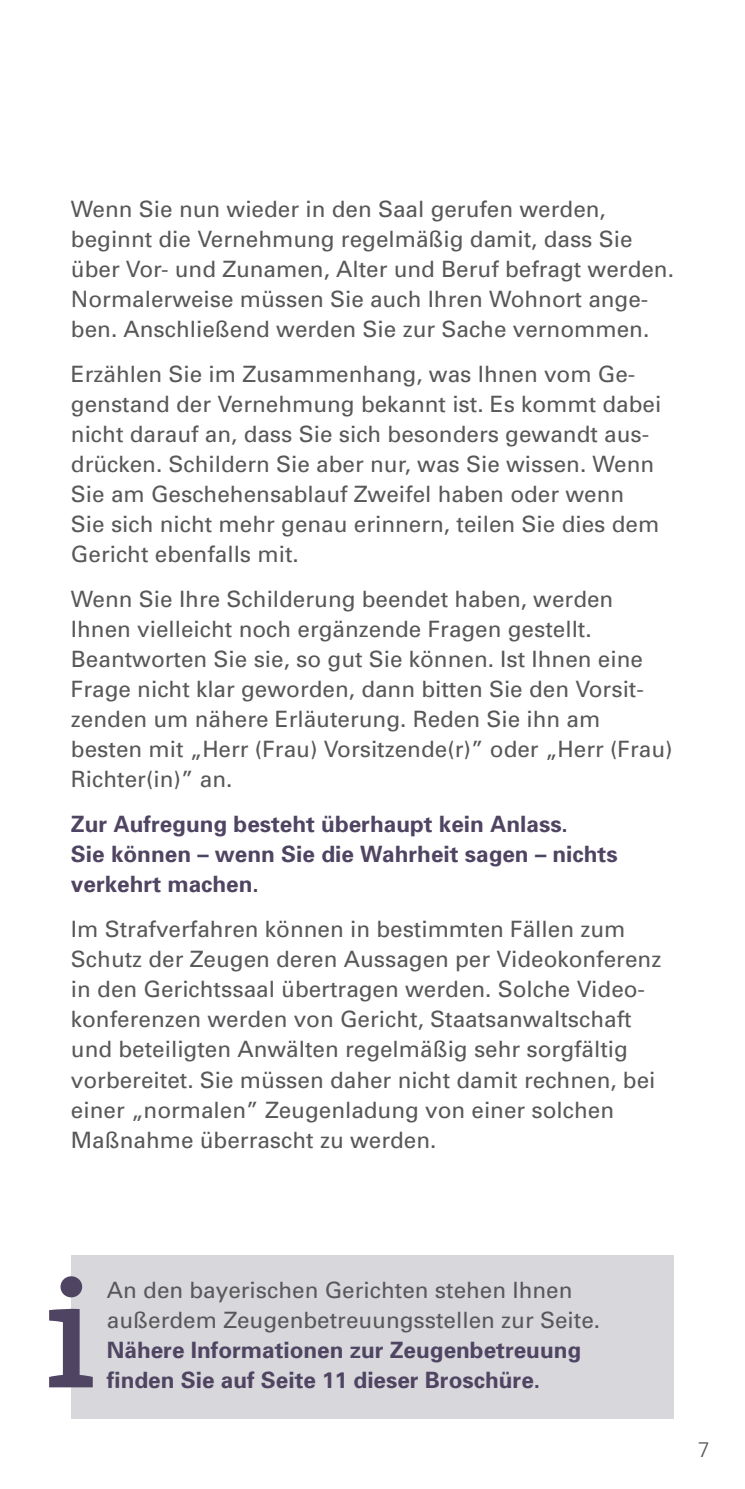
<style>
.page{position:relative;width:745px;height:1489px;background:#fff}
.page>*{position:absolute;margin:0;border:0;box-sizing:border-box;transform-origin:0 0}
.Copy{font:22.5px/30px "Univers";color:#58585a}
.Copy-2{font:700 22.5px/30px "Univers";color:#4f4563}
.t1{font:300 21.25px "Univers";color:#58585a}
.s1{font-weight:700;color:#4f4563}
</style>
<div class="page">
<div style="left:71px;top:1254px;width:602px;height:163px;background:#d8d7db"></div>
<svg style="left:49px;top:1276px;width:44px;height:111px"></svg>
<p class="Copy" style="left:71px;top:194px;width:604px">Wenn Sie nun wieder in den Saal gerufen werden, beginnt die Vernehmung regelmäßig damit, dass Sie über Vor- und Zunamen, Alter und Beruf befragt werden.<br>Normalerweise müssen Sie auch Ihren Wohnort ange&shy;ben. Anschließend werden Sie zur Sache vernommen.</p>
<p class="Copy" style="left:71px;top:359px;width:591px">Erzählen Sie im Zusammenhang, was Ihnen vom Ge&shy;genstand der Vernehmung bekannt ist. Es kommt dabei nicht darauf an, dass Sie sich besonders gewandt aus&shy;drücken. Schildern Sie aber nur, was Sie wissen. Wenn Sie am Geschehensablauf Zweifel haben oder wenn Sie sich nicht mehr genau erinnern, teilen Sie dies dem Gericht ebenfalls mit.</p>
<p class="Copy" style="left:71px;top:584px;width:603px">Wenn Sie Ihre Schilderung beendet haben, werden Ihnen vielleicht noch ergänzende Fragen gestellt.<br>Beantworten Sie sie, so gut Sie können. Ist Ihnen eine Frage nicht klar geworden, dann bitten Sie den Vorsit&shy;zenden um nähere Erläuterung. Reden Sie ihn am besten mit „Herr (Frau) Vorsitzende(r)” oder „Herr (Frau)<br>Richter(in)” an.</p>
<p class="Copy-2" style="left:71px;top:808px;width:548px">Zur Aufregung besteht überhaupt kein Anlass.<br>Sie können – wenn Sie die Wahrheit sagen – nichts verkehrt machen.</p>
<p class="Copy" style="left:71px;top:914px;width:591px">Im Strafverfahren können in bestimmten Fällen zum Schutz der Zeugen deren Aussagen per Videokonferenz in den Gerichtssaal übertragen werden. Solche Video&shy;konferenzen werden von Gericht, Staatsanwaltschaft und beteiligten Anwälten regelmäßig sehr sorgfältig vorbereitet. Sie müssen daher nicht damit rechnen, bei einer „normalen” Zeugenladung von einer solchen Maßnahme überrascht zu werden.</p>
<p class="Copy" style="left:107px;top:1274px;width:494px">An den bayerischen Gerichten stehen Ihnen außerdem Zeugenbetreuungsstellen zur Seite.<br><span class="s1">Nähere Informationen zur Zeugenbetreuung finden Sie auf Seite 11 dieser Broschüre.</span></p>
<p class="t1" style="left:697px;top:1435px;width:13px">7</p>
</div>
